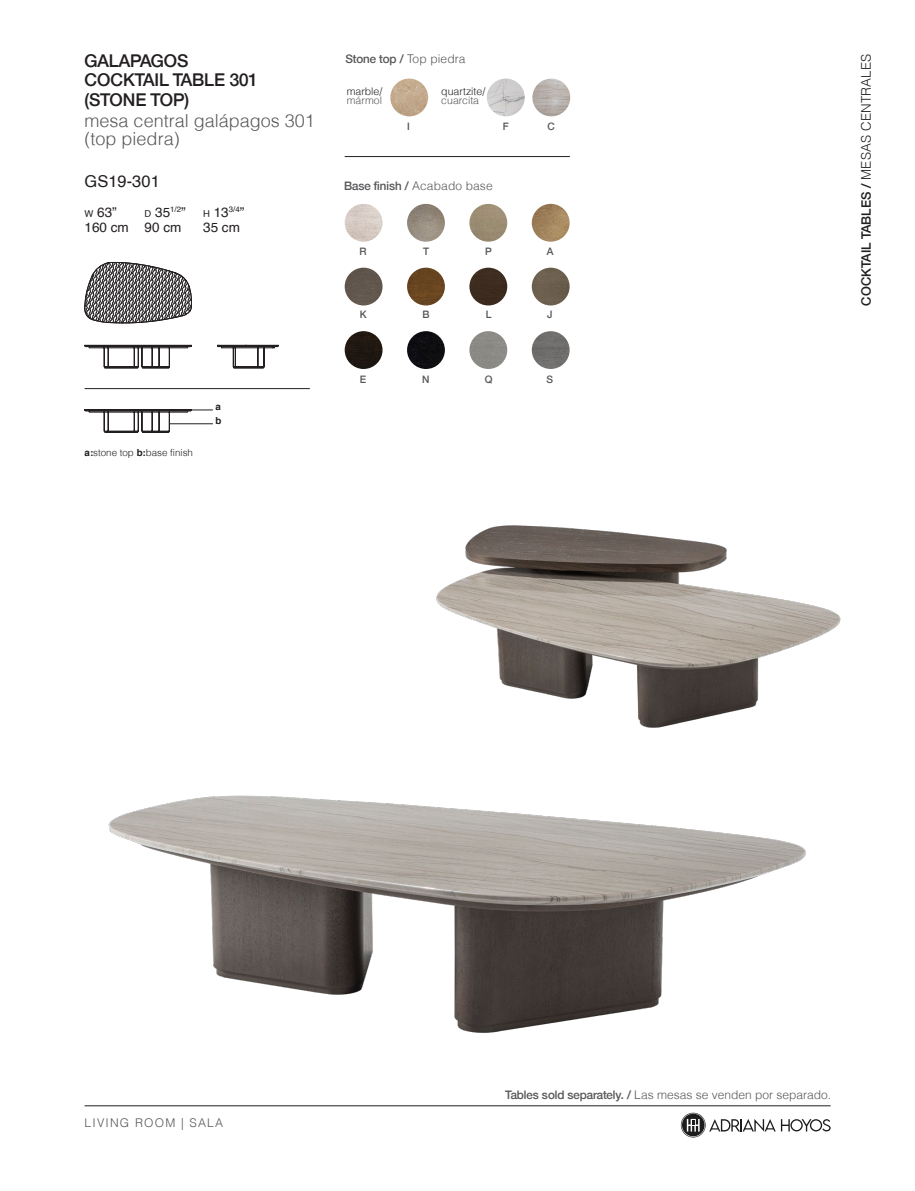
<style>
.page{position:relative;width:915px;height:1191px;background:#fff}
.page>*{position:absolute;margin:0;border:0;box-sizing:border-box;transform-origin:0 0}
.t1{font:500 18px/19.5px "Helvetica";color:#231f20}
.t2{font:300 18px/18px "Helvetica";color:#57585a}
.t3{font:16.5px "Helvetica";color:#231f20}
.t4{font:13.5px "Helvetica";color:#231f20}
.t5{font:500 13.35px "Helvetica";letter-spacing:.01em;color:#231f20}
.t6{font:300 12px "Helvetica";color:#57585a}
.t7{font:500 12px "Helvetica";color:#57585a}
.t8{font:300 12px "Helvetica";letter-spacing:.1em;color:#57585a}
.t9{font:300 10.5px "Helvetica";color:#231f20}
.t10{font:500 10.5px "Helvetica";color:#57585a}
.t11{font:300 10.5px "Helvetica";color:#57585a}
.t12{font:300 9.75px "Helvetica";color:#231f20}
.t13{font:700 9.75px/13.8px "Helvetica";color:#231f20}
.s1{font-size:9.45px}
.s2{font-style:inherit}
.s3{font-weight:700}
.s4{font-weight:300}
.s5{font-weight:500}
</style>
<div class="page">
<hr style="left:85px;top:1105px;width:745px;height:1px;background:#231f20">
<svg style="left:680px;top:1112px;width:150px;height:25px"></svg>
<hr style="left:344px;top:156px;width:225px;height:1px;background:#231f20">
<img style="left:390px;top:79px;width:38px;height:37px;border-radius:19px">
<img style="left:486px;top:79px;width:38px;height:37px;border-radius:19px">
<img style="left:532px;top:79px;width:38px;height:37px;border-radius:19px">
<img style="left:344px;top:331px;width:38px;height:38px;border-radius:19px">
<img style="left:344px;top:268px;width:38px;height:37px;border-radius:19px">
<img style="left:344px;top:204px;width:38px;height:38px;border-radius:19px">
<img style="left:469px;top:331px;width:38px;height:38px;border-radius:19px">
<img style="left:469px;top:204px;width:38px;height:38px;border-radius:19px">
<img style="left:469px;top:268px;width:38px;height:37px;border-radius:19px">
<img style="left:531px;top:268px;width:38px;height:37px;border-radius:19px">
<img style="left:531px;top:331px;width:38px;height:38px;border-radius:19px">
<img style="left:531px;top:204px;width:38px;height:38px;border-radius:19px">
<img style="left:407px;top:268px;width:38px;height:37px;border-radius:19px">
<img style="left:407px;top:331px;width:38px;height:38px;border-radius:19px">
<img style="left:407px;top:204px;width:38px;height:38px;border-radius:19px">
<img style="left:108px;top:795px;width:698px;height:238px">
<img style="left:436px;top:525px;width:405px;height:203px">
<svg style="left:85px;top:262px;width:193px;height:106px"></svg>
<hr style="left:85px;top:388px;width:225px;height:1px;background:#231f20">
<svg style="left:85px;top:409px;width:128px;height:24px"></svg>
<hr style="left:169px;top:423px;width:44px;height:1px;background:#231f20">
<h1 class="t1" style="left:85px;top:52px;width:175px">GALAPAGOS<br>COCKTAIL TABLE 301 (STONE TOP)</h1>
<h1 class="t2" style="left:85px;top:113px;width:232px">mesa central galápagos 301 (top piedra)</h1>
<h2 class="t3" style="left:85px;top:171px;width:77px">GS19-301</h2>
<p class="t4" style="left:85px;top:204px;width:34px"><span class="s1">w</span> 63”</p>
<p class="t4" style="left:145px;top:204px;width:43px"><span class="s1">d</span> 35<sup>1/2</sup>”</p>
<p class="t4" style="left:203px;top:204px;width:43px"><span class="s1">h</span> 13<sup>3/4</sup>”</p>
<p class="t4" style="left:85px;top:219px;width:98px">160 <span class="s2">cm</span> 90 <span class="s2">cm</span></p>
<p class="t4" style="left:203px;top:219px;width:38px">35 <span class="s2">cm</span></p>
<p class="t12" style="left:85px;top:448px;width:110px"><span class="s3">a:</span>stone top <span class="s3">b:</span>base finish</p>
<p class="t13" style="left:215px;top:400px;width:7px">a b</p>
<p class="t7" style="left:345px;top:54px;width:122px">Stone top / <span class="s4">Top piedra</span></p>
<p class="t9" style="left:346px;top:87px;width:37px">marble/</p>
<p class="t11" style="left:346px;top:96px;width:37px">mármol</p>
<p class="t9" style="left:441px;top:87px;width:45px">quartzite/</p>
<p class="t11" style="left:441px;top:96px;width:39px">cuarcita</p>
<p class="t10" style="left:407px;top:122px;width:4px">I</p>
<p class="t10" style="left:502px;top:122px;width:7px">F</p>
<p class="t10" style="left:547px;top:122px;width:9px">C</p>
<p class="t7" style="left:344px;top:181px;width:150px">Base finish / <span class="s4">Acabado base</span></p>
<p class="t10" style="left:359px;top:247px;width:9px">R</p>
<p class="t10" style="left:423px;top:247px;width:7px">T</p>
<p class="t10" style="left:485px;top:247px;width:8px">P</p>
<p class="t10" style="left:546px;top:247px;width:8px">A</p>
<p class="t10" style="left:359px;top:311px;width:8px">K</p>
<p class="t10" style="left:360px;top:375px;width:8px">E</p>
<p class="t10" style="left:422px;top:311px;width:9px">B</p>
<p class="t10" style="left:422px;top:375px;width:9px">N</p>
<p class="t10" style="left:485px;top:311px;width:7px">L</p>
<p class="t10" style="left:547px;top:311px;width:7px">J</p>
<p class="t10" style="left:484px;top:375px;width:9px">Q</p>
<p class="t10" style="left:546px;top:375px;width:8px">S</p>
<p class="t5" style="left:860px;top:305px;width:253px;rotate:-90deg">COCKTAIL TABLES / <span class="s4">MESAS CENTRALES</span></p>
<p class="t8" style="left:85px;top:1117px;width:140px">LIVING ROOM | SALA</p>
<p class="t6" style="left:505px;top:1090px;width:327px"><span class="s5">Tables sold separately. /</span> Las mesas se venden por separado.</p>
</div>
